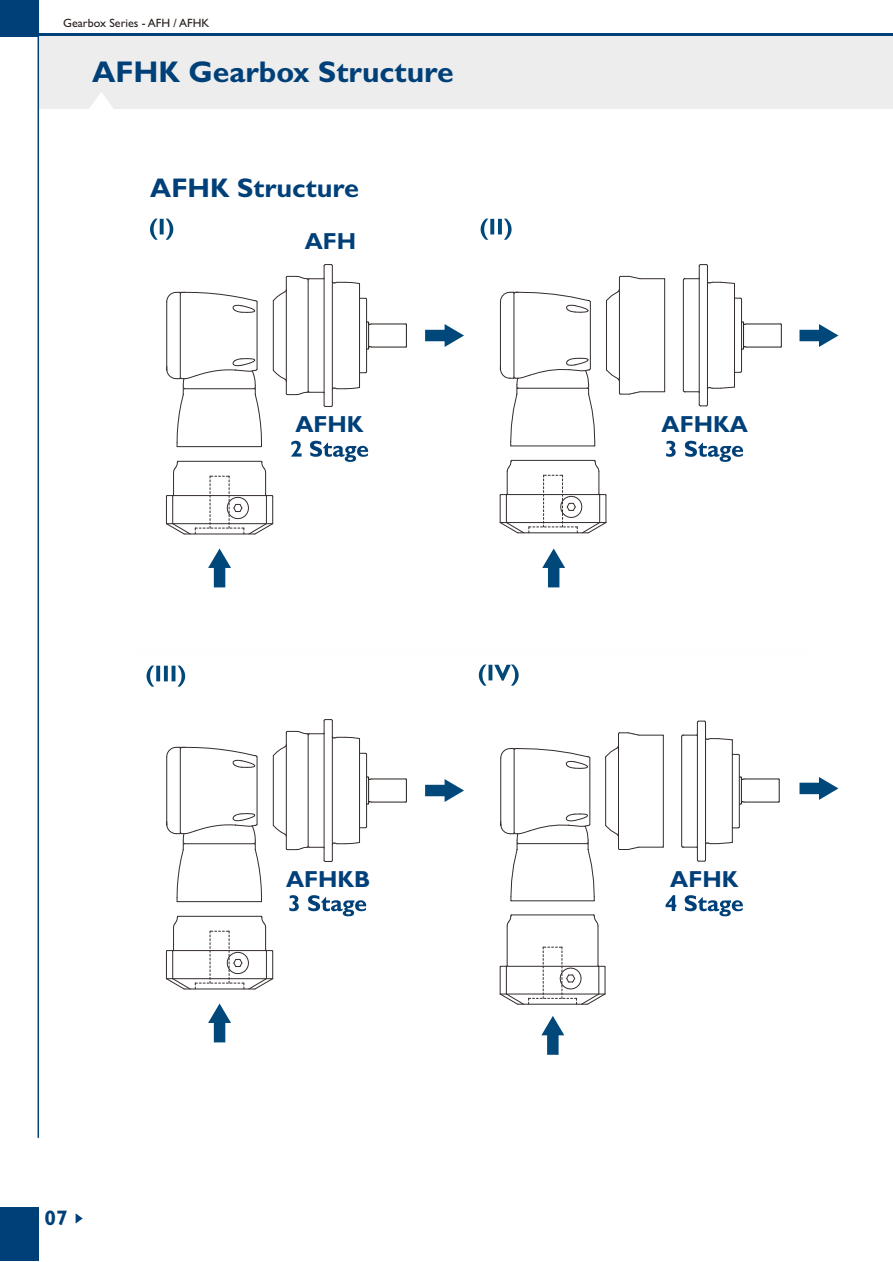
<style>
.page{position:relative;width:893px;height:1262px;background:#fff}
.page>*{position:absolute;margin:0;border:0;box-sizing:border-box;transform-origin:0 0}
.t1{font:700 30px "Gill Sans";color:#004078}
.t2{font:700 27px "Gill Sans";color:#004078}
.t3{font:700 23.25px "Gill Sans";color:#004078}
.t4{font:700 21px "Gill Sans";color:#004078}
.t5{font:12px "Gill Sans";color:#261f1c}
</style>
<div class="page">
<hr style="left:0;top:33px;width:892px;height:3px;background:#004078">
<div style="left:0;top:0;width:38px;height:36px;background:#004078"></div>
<div style="left:39px;top:36px;width:853px;height:72px;background:#ededed"></div>
<svg style="left:90px;top:92px;width:24px;height:17px"></svg>
<div style="left:0;top:1207px;width:38px;height:54px;background:#004078"></div>
<svg style="left:76px;top:1213px;width:7px;height:10px"></svg>
<hr style="left:38px;top:0;width:1px;height:1137px;background:#004078">
<hr style="left:500px;top:302px;width:1px;height:67px;background:#332c2b">
<hr style="left:513px;top:292px;width:1px;height:86px;background:#332c2b">
<svg style="left:735px;top:371px;width:7px;height:2px"></svg>
<hr style="left:606px;top:300px;width:1px;height:70px;background:#332c2b">
<hr style="left:698px;top:266px;width:1px;height:139px;background:#332c2b">
<hr style="left:707px;top:266px;width:1px;height:139px;background:#332c2b">
<svg style="left:735px;top:297px;width:7px;height:2px"></svg>
<svg style="left:606px;top:369px;width:13px;height:13px"></svg>
<svg style="left:698px;top:403px;width:10px;height:4px"></svg>
<svg style="left:708px;top:386px;width:27px;height:3px"></svg>
<svg style="left:606px;top:288px;width:13px;height:14px"></svg>
<svg style="left:698px;top:264px;width:10px;height:3px"></svg>
<svg style="left:708px;top:281px;width:27px;height:3px"></svg>
<svg style="left:499px;top:291px;width:92px;height:22px"></svg>
<svg style="left:499px;top:357px;width:96px;height:90px"></svg>
<svg style="left:499px;top:459px;width:108px;height:75px"></svg>
<hr style="left:741px;top:299px;width:1px;height:73px;background:#332c2b">
<hr style="left:590px;top:302px;width:1px;height:67px;background:#332c2b">
<hr style="left:511px;top:460px;width:83px;height:1px;background:#332c2b">
<hr style="left:683px;top:280px;width:1px;height:110px;background:#332c2b">
<hr style="left:734px;top:284px;width:1px;height:103px;background:#332c2b">
<hr style="left:619px;top:277px;width:1px;height:116px;background:#332c2b">
<hr style="left:664px;top:279px;width:1px;height:112px;background:#332c2b">
<svg style="left:618px;top:390px;width:47px;height:5px"></svg>
<svg style="left:618px;top:275px;width:47px;height:5px"></svg>
<svg style="left:682px;top:277px;width:18px;height:4px"></svg>
<svg style="left:682px;top:389px;width:18px;height:4px"></svg>
<hr style="left:500px;top:758px;width:1px;height:66px;background:#332c2b">
<hr style="left:513px;top:748px;width:1px;height:85px;background:#332c2b">
<svg style="left:500px;top:748px;width:91px;height:21px"></svg>
<svg style="left:500px;top:813px;width:95px;height:88px"></svg>
<hr style="left:589px;top:758px;width:1px;height:66px;background:#332c2b">
<hr style="left:506px;top:925px;width:1px;height:40px;background:#332c2b">
<hr style="left:597px;top:925px;width:1px;height:40px;background:#332c2b">
<svg style="left:506px;top:914px;width:6px;height:12px"></svg>
<svg style="left:592px;top:914px;width:7px;height:12px"></svg>
<svg style="left:499px;top:946px;width:107px;height:59px"></svg>
<hr style="left:511px;top:914px;width:82px;height:1px;background:#332c2b">
<svg style="left:732px;top:826px;width:8px;height:3px"></svg>
<hr style="left:605px;top:756px;width:1px;height:69px;background:#332c2b">
<hr style="left:697px;top:722px;width:1px;height:138px;background:#332c2b">
<hr style="left:705px;top:722px;width:1px;height:138px;background:#332c2b">
<svg style="left:732px;top:753px;width:8px;height:3px"></svg>
<svg style="left:605px;top:824px;width:13px;height:13px"></svg>
<svg style="left:696px;top:858px;width:10px;height:4px"></svg>
<svg style="left:706px;top:841px;width:27px;height:4px"></svg>
<svg style="left:605px;top:746px;width:13px;height:12px"></svg>
<svg style="left:696px;top:720px;width:10px;height:3px"></svg>
<svg style="left:706px;top:737px;width:27px;height:4px"></svg>
<hr style="left:738px;top:755px;width:1px;height:72px;background:#332c2b">
<hr style="left:681px;top:736px;width:1px;height:110px;background:#332c2b">
<hr style="left:731px;top:740px;width:1px;height:102px;background:#332c2b">
<hr style="left:618px;top:733px;width:1px;height:115px;background:#332c2b">
<hr style="left:663px;top:735px;width:1px;height:111px;background:#332c2b">
<svg style="left:618px;top:845px;width:46px;height:5px"></svg>
<svg style="left:618px;top:732px;width:46px;height:4px"></svg>
<svg style="left:681px;top:733px;width:17px;height:4px"></svg>
<svg style="left:681px;top:844px;width:17px;height:5px"></svg>
<svg style="left:208px;top:548px;width:23px;height:39px"></svg>
<svg style="left:425px;top:324px;width:39px;height:23px"></svg>
<hr style="left:166px;top:302px;width:1px;height:67px;background:#332c2b">
<hr style="left:180px;top:292px;width:1px;height:86px;background:#332c2b">
<svg style="left:166px;top:291px;width:92px;height:22px"></svg>
<svg style="left:166px;top:358px;width:96px;height:89px"></svg>
<svg style="left:165px;top:460px;width:109px;height:75px"></svg>
<hr style="left:256px;top:302px;width:1px;height:67px;background:#332c2b">
<hr style="left:178px;top:461px;width:83px;height:1px;background:#332c2b">
<svg style="left:360px;top:371px;width:8px;height:3px"></svg>
<hr style="left:273px;top:301px;width:1px;height:69px;background:#332c2b">
<hr style="left:308px;top:279px;width:1px;height:113px;background:#332c2b">
<hr style="left:323px;top:266px;width:1px;height:139px;background:#332c2b">
<hr style="left:332px;top:266px;width:1px;height:139px;background:#332c2b">
<svg style="left:360px;top:297px;width:8px;height:3px"></svg>
<svg style="left:272px;top:369px;width:14px;height:13px"></svg>
<svg style="left:323px;top:404px;width:10px;height:3px"></svg>
<svg style="left:331px;top:386px;width:29px;height:4px"></svg>
<svg style="left:272px;top:288px;width:14px;height:14px"></svg>
<svg style="left:323px;top:264px;width:10px;height:3px"></svg>
<svg style="left:331px;top:280px;width:29px;height:5px"></svg>
<hr style="left:366px;top:299px;width:1px;height:73px;background:#332c2b">
<hr style="left:359px;top:284px;width:1px;height:103px;background:#332c2b">
<hr style="left:286px;top:277px;width:1px;height:117px;background:#332c2b">
<svg style="left:285px;top:275px;width:40px;height:6px"></svg>
<svg style="left:285px;top:390px;width:40px;height:6px"></svg>
<svg style="left:150px;top:219px;width:23px;height:21px"></svg>
<svg style="left:480px;top:219px;width:31px;height:21px"></svg>
<svg style="left:146px;top:665px;width:39px;height:21px"></svg>
<svg style="left:479px;top:664px;width:39px;height:21px"></svg>
<svg style="left:291px;top:441px;width:77px;height:21px"></svg>
<svg style="left:666px;top:441px;width:77px;height:21px"></svg>
<svg style="left:289px;top:895px;width:77px;height:21px"></svg>
<svg style="left:665px;top:895px;width:77px;height:21px"></svg>
<svg style="left:542px;top:548px;width:23px;height:39px"></svg>
<svg style="left:799px;top:324px;width:39px;height:23px"></svg>
<svg style="left:208px;top:1003px;width:23px;height:39px"></svg>
<svg style="left:425px;top:779px;width:39px;height:23px"></svg>
<hr style="left:166px;top:757px;width:1px;height:67px;background:#332c2b">
<hr style="left:180px;top:747px;width:1px;height:86px;background:#332c2b">
<svg style="left:166px;top:746px;width:92px;height:22px"></svg>
<svg style="left:166px;top:812px;width:96px;height:90px"></svg>
<svg style="left:165px;top:915px;width:109px;height:75px"></svg>
<hr style="left:256px;top:757px;width:1px;height:67px;background:#332c2b">
<hr style="left:178px;top:915px;width:83px;height:1px;background:#332c2b">
<svg style="left:360px;top:826px;width:8px;height:3px"></svg>
<hr style="left:273px;top:755px;width:1px;height:70px;background:#332c2b">
<hr style="left:308px;top:734px;width:1px;height:113px;background:#332c2b">
<hr style="left:323px;top:720px;width:1px;height:140px;background:#332c2b">
<hr style="left:332px;top:720px;width:1px;height:140px;background:#332c2b">
<svg style="left:360px;top:752px;width:8px;height:3px"></svg>
<svg style="left:272px;top:824px;width:14px;height:13px"></svg>
<svg style="left:323px;top:859px;width:10px;height:3px"></svg>
<svg style="left:331px;top:841px;width:29px;height:4px"></svg>
<svg style="left:272px;top:743px;width:14px;height:14px"></svg>
<svg style="left:323px;top:719px;width:10px;height:3px"></svg>
<svg style="left:331px;top:735px;width:29px;height:5px"></svg>
<hr style="left:366px;top:754px;width:1px;height:73px;background:#332c2b">
<hr style="left:359px;top:739px;width:1px;height:103px;background:#332c2b">
<hr style="left:286px;top:732px;width:1px;height:116px;background:#332c2b">
<svg style="left:285px;top:730px;width:40px;height:6px"></svg>
<svg style="left:285px;top:845px;width:40px;height:5px"></svg>
<svg style="left:541px;top:1016px;width:23px;height:38px"></svg>
<svg style="left:799px;top:777px;width:39px;height:23px"></svg>
<hr style="left:371px;top:346px;width:35px;height:1px;background:#261f1c">
<hr style="left:371px;top:323px;width:35px;height:1px;background:#261f1c">
<svg style="left:405px;top:323px;width:2px;height:25px"></svg>
<svg style="left:367px;top:321px;width:4px;height:29px"></svg>
<hr style="left:746px;top:346px;width:34px;height:1px;background:#261f1c">
<hr style="left:746px;top:323px;width:34px;height:1px;background:#261f1c">
<svg style="left:779px;top:323px;width:3px;height:25px"></svg>
<svg style="left:742px;top:321px;width:4px;height:29px"></svg>
<hr style="left:371px;top:801px;width:35px;height:1px;background:#261f1c">
<hr style="left:371px;top:778px;width:35px;height:1px;background:#261f1c">
<svg style="left:405px;top:778px;width:2px;height:25px"></svg>
<svg style="left:367px;top:775px;width:4px;height:30px"></svg>
<hr style="left:744px;top:801px;width:34px;height:1px;background:#261f1c">
<hr style="left:744px;top:778px;width:34px;height:1px;background:#261f1c">
<svg style="left:777px;top:778px;width:3px;height:25px"></svg>
<svg style="left:739px;top:775px;width:5px;height:30px"></svg>
<p class="t5" style="left:63px;top:19px;width:148px">Gearbox Series - AFH / AFHK</p>
<h1 class="t1" style="left:92px;top:61px;width:363px">AFHK Gearbox Structure</h1>
<h2 class="t2" style="left:150px;top:178px;width:210px">AFHK Structure</h2>
<h3 class="t3" style="left:305px;top:233px;width:53px">AFH</h3>
<h3 class="t3" style="left:295px;top:415px;width:70px">AFHK</h3>
<h3 class="t3" style="left:661px;top:415px;width:88px">AFHKA</h3>
<h3 class="t4" style="left:44px;top:1210px;width:25px">07</h3>
<h3 class="t3" style="left:286px;top:871px;width:86px">AFHKB</h3>
<h3 class="t3" style="left:670px;top:871px;width:70px">AFHK</h3>
</div>
